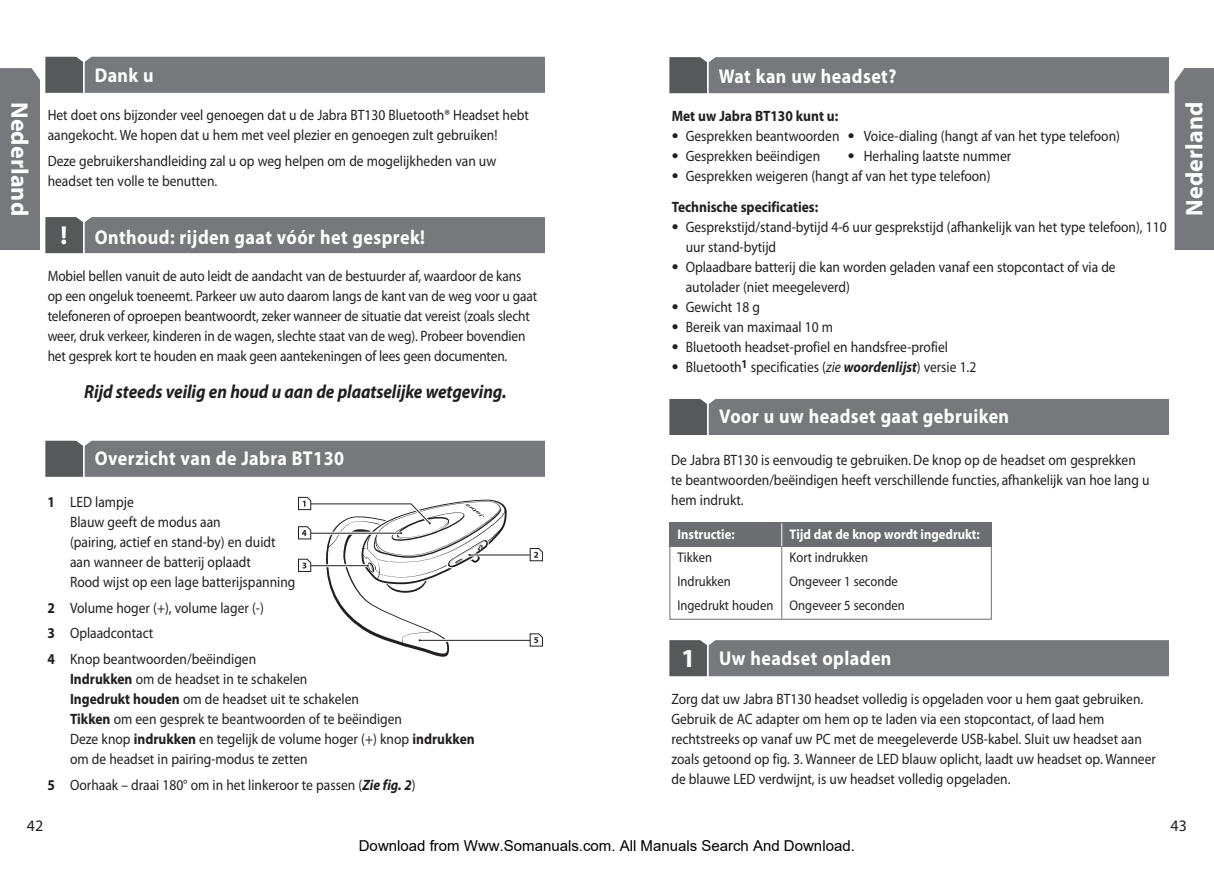
<style>
.page{position:relative;width:1214px;height:874px;background:#fff}
.page>*{position:absolute;margin:0;border:0;box-sizing:border-box;transform-origin:0 0}
.t1{font:700 26px "Myriad Pro";color:#fff}
.t2{font:700 24px "Myriad Pro";letter-spacing:.005em;color:#fff}
.t3{font:700 20px "Myriad Pro";letter-spacing:.025em;color:#fff;scale:.9 1}
.t4{font:italic 700 19px "Myriad Pro";letter-spacing:-.005em;color:#231f20;scale:.9 1}
.t5{font:16px "Myriad Pro";color:#231f20}
.t6{font:15px/20px "Myriad Pro";color:#231f20;scale:.9 1}
.t7{font:15px/20px "Myriad Pro";color:#231f20;scale:.89 1}
.t8{font:15px/20px "Myriad";color:#231f20;scale:.9 1}
.t9{font:15px "Arial";color:#000}
.t10{font:700 15px "Myriad Pro";color:#231f20;scale:.9 1}
.t11{font:14px/23.6px "Myriad";color:#231f20;scale:.9 1}
.t12{font:700 14px "Myriad";color:#fff;scale:.9 1}
.s1{font-size:26px}
.s2{font-weight:700}
.s3{font-weight:700;font-style:italic}
.s4{font-size:24px}
.s5{font-style:italic}
</style>
<div class="page">
<div style="left:0;top:68px;width:39px;height:181px;background:#76787b"></div>
<div style="left:1174px;top:68px;width:39px;height:181px;background:#76787b"></div>
<div style="left:669px;top:639px;width:499px;height:40px;background:linear-gradient(to right,#fff,#fff)"></div>
<svg style="left:669px;top:639px;width:499px;height:37px;background:#787a7d"></svg>
<div style="left:669px;top:522px;width:322px;height:24px;background:#6c6d70"></div>
<hr style="left:781px;top:522px;width:1px;height:96px;background:#6c6d70">
<svg style="left:781px;top:524px;width:1px;height:22px"></svg>
<div style="left:669px;top:522px;width:322px;height:97px;border:1px solid #6c6d70"></div>
<svg style="left:45px;top:476px;width:499px;height:1px"></svg>
<svg style="left:45px;top:440px;width:499px;height:36px;background:#77797c"></svg>
<svg style="left:45px;top:253px;width:499px;height:1px"></svg>
<svg style="left:45px;top:217px;width:499px;height:36px;background:#747679"></svg>
<svg style="left:45px;top:57px;width:499px;height:36px;background:#757679"></svg>
<svg style="left:669px;top:93px;width:499px;height:1px"></svg>
<svg style="left:669px;top:57px;width:499px;height:36px;background:#757779"></svg>
<svg style="left:669px;top:399px;width:499px;height:36px;background:#747679"></svg>
<hr style="left:469px;top:554px;width:67px;height:1px;background:#231f20">
<svg style="left:529px;top:548px;width:13px;height:13px"></svg>
<hr style="left:419px;top:639px;width:117px;height:1px;background:#231f20">
<svg style="left:298px;top:496px;width:208px;height:160px"></svg>
<svg style="left:529px;top:633px;width:13px;height:13px"></svg>
<h2 class="t2" style="left:33px;top:102px;width:115px;rotate:90deg">Nederland</h2>
<h3 class="t3" style="left:95px;top:64px;width:67px">Dank u</h3>
<p class="t6" style="left:48px;top:106px;width:536px">Het doet ons bijzonder veel genoegen dat u de Jabra BT130 Bluetooth® Headset hebt aangekocht. We hopen dat u hem met veel plezier en genoegen zult gebruiken!</p>
<p class="t6" style="left:48px;top:151px;width:500px">Deze gebruikershandleiding zal u op weg helpen om de mogelijkheden van uw headset ten volle te benutten.</p>
<h3 class="t3" style="left:60px;top:226px;width:406px"><span class="s1">!</span> Onthoud: rijden gaat vóór het gesprek!</h3>
<p class="t7" style="left:48px;top:266px;width:551px">Mobiel bellen vanuit de auto leidt de aandacht van de bestuurder af, waardoor de kans op een ongeluk toeneemt. Parkeer uw auto daarom langs de kant van de weg voor u gaat telefoneren of oproepen beantwoordt, zeker wanneer de situatie dat vereist (zoals slecht weer, druk verkeer, kinderen in de wagen, slechte staat van de weg). Probeer bovendien het gesprek kort te houden en maak geen aantekeningen of lees geen documenten.</p>
<p class="t4" style="left:84px;top:381px;width:471px">Rijd steeds veilig en houd u aan de plaatselijke wetgeving.</p>
<h3 class="t3" style="left:95px;top:447px;width:278px">Overzicht van de Jabra BT130</h3>
<p class="t6" style="left:70px;top:491px;width:252px;text-indent:-23px"><span class="s2">1</span> LED lampje<br>Blauw geeft de modus aan<br>(pairing, actief en stand-by) en duidt aan wanneer de batterij oplaadt<br>Rood wijst op een lage batterijspanning</p>
<p class="t6" style="left:47px;top:594px;width:242px;line-height:25.6px"><span class="s2">2</span> Volume hoger (+), volume lager (-)<br><span class="s2">3</span> Oplaadcontact<br><span class="s2">4</span> Knop beantwoorden/beëindigen</p>
<p class="t6" style="left:70px;top:668px;width:451px"><span class="s2">Indrukken</span> om de headset in te schakelen<br><span class="s2">Ingedrukt houden</span> om de headset uit te schakelen<br><span class="s2">Tikken</span> om een gesprek te beantwoorden of te beëindigen<br>Deze knop <span class="s2">indrukken</span> en tegelijk de volume hoger (+) knop <span class="s2">indrukken </span>om de headset in pairing-modus te zetten</p>
<p class="t6" style="left:47px;top:774px;width:411px"><span class="s2">5</span> Oorhaak – draai 180° om in het linkeroor te passen (<span class="s3">Zie fig. 2</span>)</p>
<p class="t5" style="left:27px;top:816px;width:18px">42</p>
<h3 class="t3" style="left:718px;top:65px;width:199px">Wat kan uw headset?</h3>
<p class="t10" style="left:671px;top:107px;width:187px">Met uw Jabra BT130 kunt u:</p>
<p class="t6" style="left:671px;top:126px;width:499px"><span class="s4">•</span> Gesprekken beantwoorden <span class="s4">•</span> Voice-dialing (hangt af van het type telefoon)</p>
<p class="t6" style="left:671px;top:146px;width:379px"><span class="s4">•</span> Gesprekken beëindigen <span class="s4">•</span> Herhaling laatste nummer</p>
<p class="t6" style="left:671px;top:160px;width:356px;line-height:31.4px"><span class="s4">•</span> Gesprekken weigeren (hangt af van het type telefoon)<br><span class="s2">Technische specificaties:</span></p>
<p class="t6" style="left:685px;top:217px;width:536px;text-indent:-14px"><span class="s4">•</span> Gesprekstijd/stand-bytijd 4-6 uur gesprekstijd (afhankelijk van het type telefoon), 110 uur stand-bytijd</p>
<p class="t6" style="left:685px;top:257px;width:479px;text-indent:-14px"><span class="s4">•</span> Oplaadbare batterij die kan worden geladen vanaf een stopcontact of via de autolader (niet meegeleverd)</p>
<p class="t6" style="left:671px;top:297px;width:100px"><span class="s4">•</span> Gewicht 18 g</p>
<p class="t6" style="left:671px;top:317px;width:181px"><span class="s4">•</span> Bereik van maximaal 10 m</p>
<p class="t6" style="left:671px;top:337px;width:308px"><span class="s4">•</span> Bluetooth headset-profiel en handsfree-profiel</p>
<p class="t6" style="left:671px;top:357px;width:340px"><span class="s4">•</span> Bluetooth<sup>1</sup> specificaties (<span class="s5">zie</span> <span class="s3">woordenlijst</span>) versie 1.2</p>
<h3 class="t3" style="left:719px;top:405px;width:323px">Voor u uw headset gaat gebruiken</h3>
<p class="t8" style="left:671px;top:450px;width:533px">De Jabra BT130 is eenvoudig te gebruiken. De knop op de headset om gesprekken te beantwoorden/beëindigen heeft verschillende functies, afhankelijk van hoe lang u hem indrukt.</p>
<p class="t12" style="left:677px;top:526px;width:65px">Instructie:</p>
<p class="t12" style="left:789px;top:526px;width:213px">Tijd dat de knop wordt ingedrukt:</p>
<p class="t11" style="left:677px;top:546px;width:40px">Tikken</p>
<p class="t11" style="left:789px;top:546px;width:89px">Kort indrukken</p>
<p class="t11" style="left:677px;top:570px;width:61px">Indrukken</p>
<p class="t11" style="left:677px;top:570px;width:254px;text-indent:112px">Ongeveer 1 seconde<br>Ingedrukt houden Ongeveer 5 seconden</p>
<h1 class="t1" style="left:681px;top:643px;width:16px">1</h1>
<h3 class="t3" style="left:719px;top:646px;width:193px">Uw headset opladen</h3>
<p class="t6" style="left:671px;top:688px;width:539px">Zorg dat uw Jabra BT130 headset volledig is opgeladen voor u hem gaat gebruiken.<br>Gebruik de AC adapter om hem op te laden via een stopcontact, of laad hem rechtstreeks op vanaf uw PC met de meegeleverde USB-kabel. Sluit uw headset aan zoals getoond op fig. 3. Wanneer de LED blauw oplicht, laadt uw headset op. Wanneer de blauwe LED verdwijnt, is uw headset volledig opgeladen.</p>
<h2 class="t2" style="left:1180px;top:216px;width:115px;rotate:-90deg">Nederland</h2>
<p class="t5" style="left:1170px;top:816px;width:18px">43</p>
<p class="t9" style="left:359px;top:836px;width:497px">Download from Www.Somanuals.com. All Manuals Search And Download.</p>
</div>
